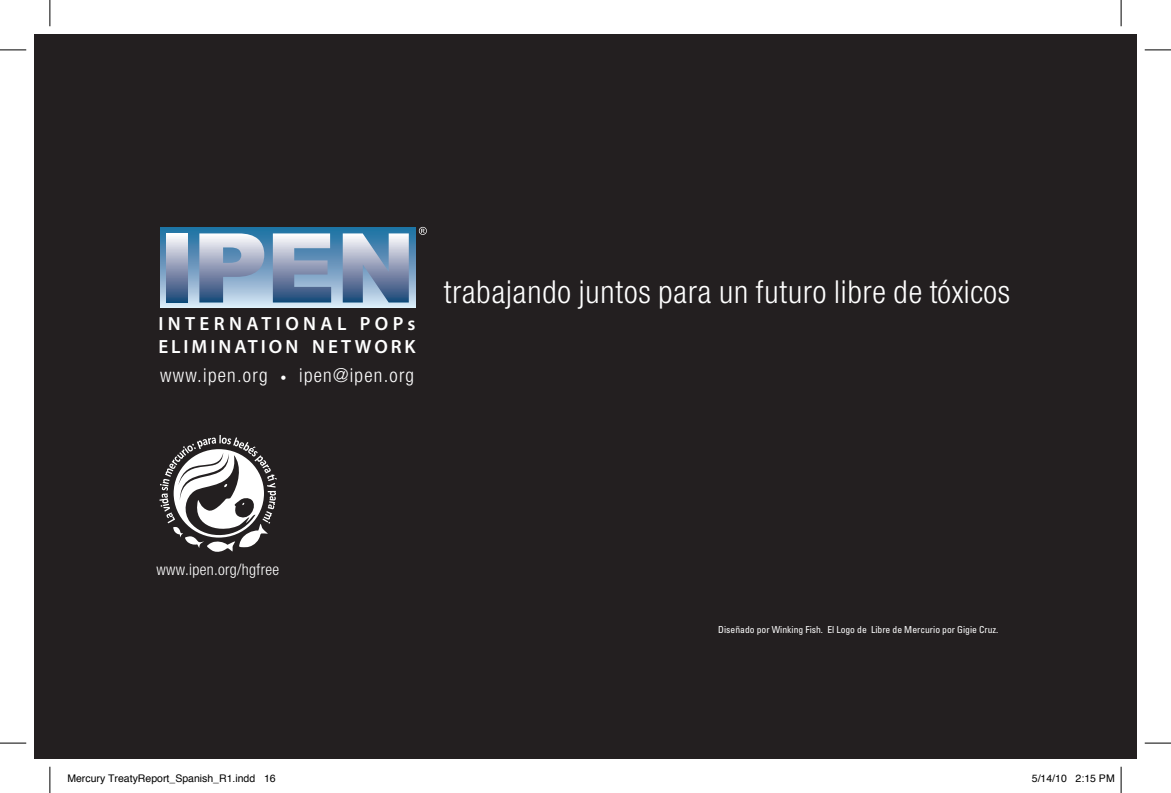
<style>
.page{position:relative;width:1171px;height:793px;background:#fff}
.page>*{position:absolute;margin:0;border:0;box-sizing:border-box;transform-origin:0 0}
.t1{font:300 condensed 31.68px "Helvetica Neue LT Std";letter-spacing:.03em;color:#fff}
.t2{font:300 condensed 19.25px "Helvetica Neue LT Std";letter-spacing:.065em;color:#fff}
.t3{font:600 19.07px/22.9px "Myriad Pro";letter-spacing:.165em;color:#fff}
.t4{font:300 condensed 15.75px "Helvetica Neue LT Std";letter-spacing:.02em;color:#fff}
.t5{font:10.5px "Helvetica";color:#000}
.t6{font:condensed 9.62px "Univers LT Std";color:#fff}
.s1{font-size:12.08px}
</style>
<div class="page">
<div style="left:34px;top:34px;width:1103px;height:725px;background:#231f20"></div>
<svg style="left:159px;top:435px;width:118px;height:117px"></svg>
<svg style="left:160px;top:227px;width:255px;height:81px;background:#75a5c6"></svg>
<div style="left:167px;top:233px;width:21px;height:69px;background:linear-gradient(to bottom,#fffbfd,#1e4173)"></div>
<svg style="left:199px;top:233px;width:65px;height:69px;background:#9baec7"></svg>
<svg style="left:273px;top:233px;width:58px;height:69px;background:#869dba"></svg>
<svg style="left:343px;top:233px;width:66px;height:69px;background:#889dba"></svg>
<svg style="left:419px;top:227px;width:8px;height:8px"></svg>
<svg style="left:0;top:50px;width:26px;height:1px"></svg>
<svg style="left:1144px;top:50px;width:27px;height:1px"></svg>
<svg style="left:0;top:743px;width:26px;height:1px"></svg>
<svg style="left:1144px;top:743px;width:27px;height:1px"></svg>
<svg style="left:50px;top:0;width:1px;height:26px"></svg>
<svg style="left:50px;top:766px;width:1px;height:27px"></svg>
<svg style="left:1121px;top:0;width:1px;height:26px"></svg>
<svg style="left:1121px;top:766px;width:1px;height:27px"></svg>
<h3 class="t3" style="left:158px;top:313px;width:259px">INTERNATIONAL POPs<br>ELIMINATION NETWORK</h3>
<h2 class="t2" style="left:160px;top:364px;width:256px">www.ipen.org <span class="s1">•</span> ipen@ipen.org</h2>
<h1 class="t1" style="left:444px;top:274px;width:568px">trabajando juntos para un futuro libre de tóxicos</h1>
<h3 class="t4" style="left:157px;top:560px;width:124px">www.ipen.org/hgfree</h3>
<p class="t6" style="left:718px;top:623px;width:282px">Diseñado por Winking Fish. El Logo de Libre de Mercurio por Gigie Cruz.</p>
<p class="t5" style="left:67px;top:770px;width:210px">Mercury TreatyReport_Spanish_R1.indd 16</p>
<p class="t5" style="left:1032px;top:770px;width:84px">5/14/10 2:15 PM</p>
</div>
